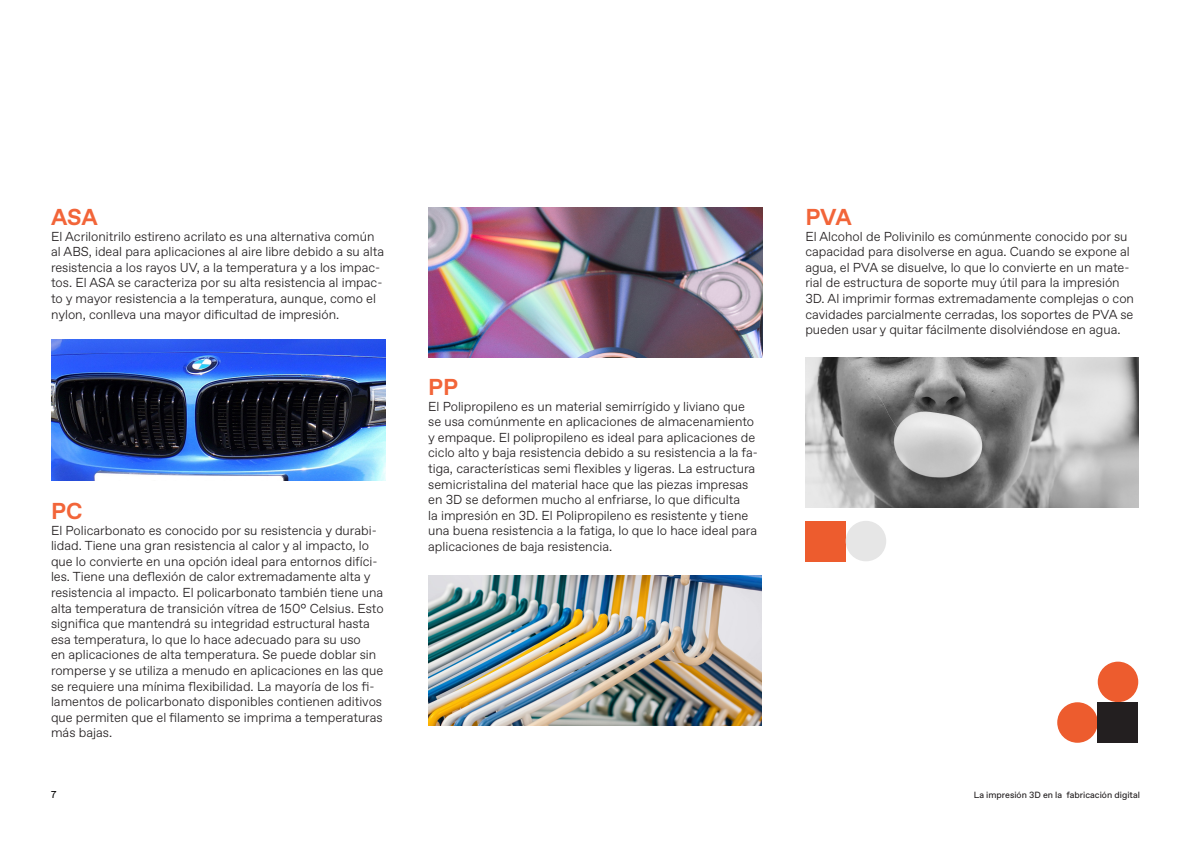
<style>
.page{position:relative;width:1191px;height:842px;background:#fff}
.page>*{position:absolute;margin:0;border:0;box-sizing:border-box;transform-origin:0 0}
.t1{font:700 23px "Favorit";letter-spacing:-.01em;color:#f26539}
.t2{font:300 13px/15.6px "Favorit";color:#231f20}
.t3{font:10px "Favorit";color:#000}
.t4{font:9px "Favorit";color:#231f20}
</style>
<div class="page">
<img style="left:51px;top:340px;width:335px;height:141px">
<img style="left:428px;top:208px;width:335px;height:150px">
<img style="left:428px;top:575px;width:333px;height:150px">
<img style="left:805px;top:358px;width:333px;height:150px">
<div style="left:1097px;top:662px;width:41px;height:40px;background:#ed5c2e;border-radius:50%"></div>
<div style="left:1057px;top:702px;width:40px;height:41px;background:#ed5c2e;border-radius:50%"></div>
<div style="left:1097px;top:702px;width:41px;height:41px;background:#231f20"></div>
<div style="left:805px;top:521px;width:40px;height:40px;background:#ed5c2e"></div>
<div style="left:845px;top:521px;width:41px;height:40px;background:#e6e6e6;border-radius:50%"></div>
<p class="t1" style="left:51px;top:202px;width:48px">ASA</p>
<p class="t2" style="left:51px;top:228px;width:334px">El Acrilonitrilo estireno acrilato es una alternativa común al ABS, ideal para aplicaciones al aire libre debido a su alta resistencia a los rayos UV, a la temperatura y a los impac&shy;tos. El ASA se caracteriza por su alta resistencia al impac&shy;to y mayor resistencia a la temperatura, aunque, como el nylon, conlleva una mayor dificultad de impresión.</p>
<p class="t1" style="left:51px;top:496px;width:33px">PC</p>
<p class="t2" style="left:51px;top:522px;width:334px">El Policarbonato es conocido por su resistencia y durabi&shy;lidad. Tiene una gran resistencia al calor y al impacto, lo que lo convierte en una opción ideal para entornos difíci&shy;les. Tiene una deflexión de calor extremadamente alta y resistencia al impacto. El policarbonato también tiene una alta temperatura de transición vítrea de 150° Celsius. Esto significa que mantendrá su integridad estructural hasta esa temperatura, lo que lo hace adecuado para su uso<br>en aplicaciones de alta temperatura. Se puede doblar sin romperse y se utiliza a menudo en aplicaciones en las que se requiere una mínima flexibilidad. La mayoría de los fi&shy;lamentos de policarbonato disponibles contienen aditivos que permiten que el filamento se imprima a temperaturas más bajas.</p>
<p class="t1" style="left:428px;top:372px;width:31px">PP</p>
<p class="t2" style="left:428px;top:398px;width:331px">El Polipropileno es un material semirrígido y liviano que se usa comúnmente en aplicaciones de almacenamiento y empaque. El polipropileno es ideal para aplicaciones de ciclo alto y baja resistencia debido a su resistencia a la fa&shy;tiga, características semi flexibles y ligeras. La estructura semicristalina del material hace que las piezas impresas en 3D se deformen mucho al enfriarse, lo que dificulta<br>la impresión en 3D. El Polipropileno es resistente y tiene una buena resistencia a la fatiga, lo que lo hace ideal para aplicaciones de baja resistencia.</p>
<p class="t1" style="left:805px;top:202px;width:48px">PVA</p>
<p class="t2" style="left:805px;top:228px;width:330px">El Alcohol de Polivinilo es comúnmente conocido por su capacidad para disolverse en agua. Cuando se expone al agua, el PVA se disuelve, lo que lo convierte en un mate&shy;rial de estructura de soporte muy útil para la impresión 3D. Al imprimir formas extremadamente complejas o con cavidades parcialmente cerradas, los soportes de PVA se pueden usar y quitar fácilmente disolviéndose en agua.</p>
<p class="t3" style="left:51px;top:788px;width:7px">7</p>
<p class="t4" style="left:973px;top:788px;width:168px">La impresión 3D en la fabricación digital</p>
</div>
